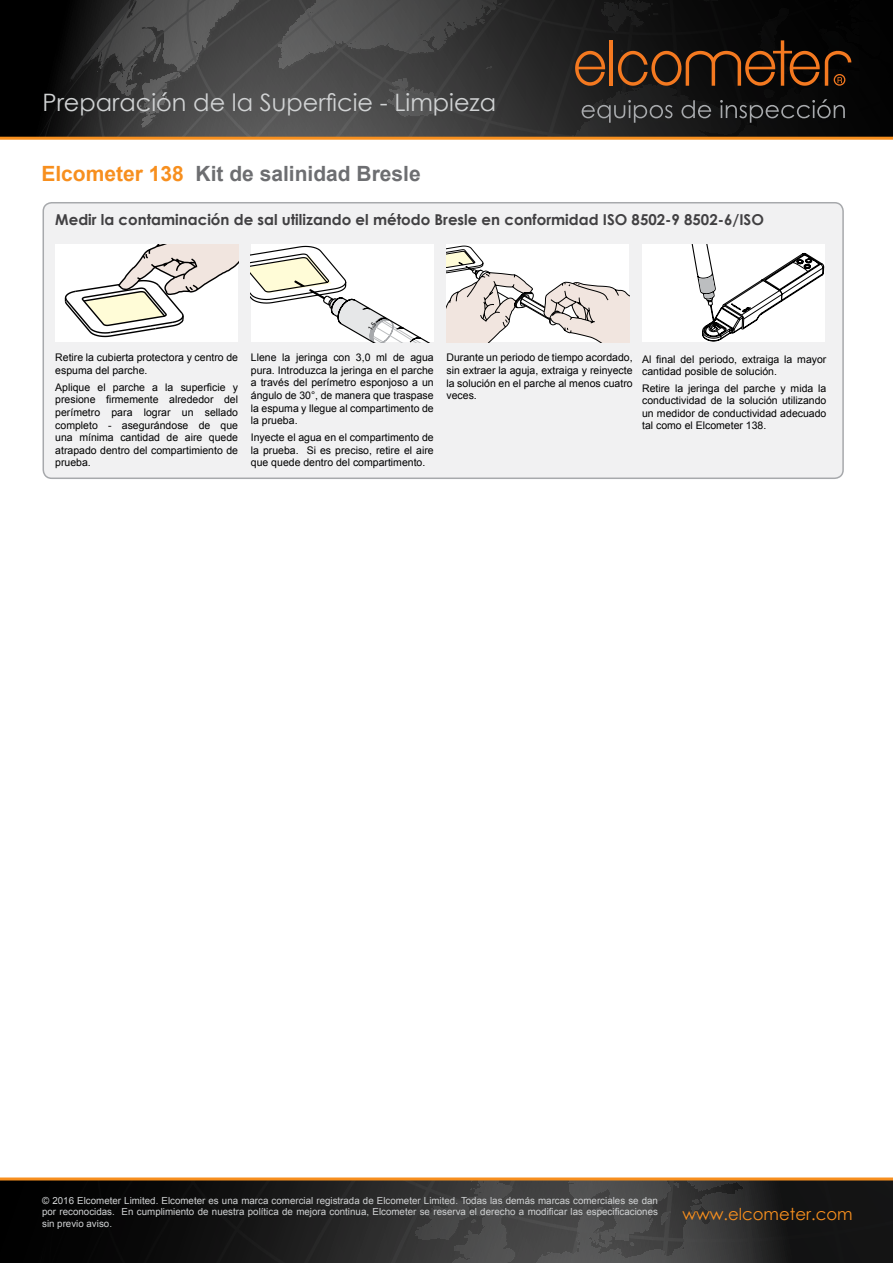
<style>
.page{position:relative;width:893px;height:1263px;background:#fff}
.page>*{position:absolute;margin:0;border:0;box-sizing:border-box;transform-origin:0 0}
.t1{font:24px "Century Gothic";color:#d1d3d4}
.t2{font:700 21px "Arial";color:#6d6e71}
.t3{font:16.5px "Century Gothic";color:#f78f1e}
.t4{font:700 15px "Century Gothic";color:#414042}
.t5{font:10.5px/12.6px "Arial";color:#000;text-align:justify}
.t6{font:9.75px/11.7px "Arial";color:#d1d3d4;text-align:justify}
.s1{color:#f78f1e}
</style>
<div class="page">
<div style="left:0;top:0;width:893px;height:138px;background:#000"></div>
<svg style="left:34px;top:0;width:859px;height:137px;background:#373737"></svg>
<hr style="left:609px;top:40px;width:4px;height:46px;background:#f47920">
<svg style="left:575px;top:51px;width:30px;height:35px"></svg>
<svg style="left:618px;top:0;width:275px;height:86px"></svg>
<svg style="left:582px;top:99px;width:263px;height:24px"></svg>
<hr style="left:0;top:137px;width:893px;height:3px;background:#f78f1e">
<svg style="left:0;top:1180px;width:893px;height:83px;background:#272626"></svg>
<hr style="left:0;top:1177px;width:893px;height:3px;background:#f78f1e">
<div style="left:43px;top:203px;width:800px;height:275px;background:#f1f1f2;border-radius:9px"></div>
<div style="left:43px;top:202px;width:801px;height:277px;border:2px solid #a7a9ac;border-radius:9px"></div>
<div style="left:642px;top:244px;width:183px;height:98px;background:#fff"></div>
<svg style="left:691px;top:244px;width:133px;height:98px"></svg>
<svg style="left:446px;top:245px;width:183px;height:97px"></svg>
<div style="left:55px;top:244px;width:183px;height:98px;background:#fff"></div>
<svg style="left:64px;top:244px;width:174px;height:94px"></svg>
<svg style="left:251px;top:245px;width:183px;height:97px"></svg>
<h1 class="t1" style="left:43px;top:86px;width:455px">Preparación de la Superficie - Limpieza</h1>
<h2 class="t2" style="left:41px;top:159px;width:381px"><span class="s1">Elcometer 138</span> Kit de salinidad Bresle</h2>
<h3 class="t4" style="left:55px;top:208px;width:710px">Medir la contaminación de sal utilizando el método Bresle en conformidad ISO 8502-9 8502-6/ISO</h3>
<p class="t5" style="left:55px;top:351px;width:184px">Retire la cubierta protectora y centro de espuma del parche.</p>
<p class="t5" style="left:55px;top:381px;width:184px">Aplique el parche a la superficie y presione firmemente alrededor del perímetro para lograr un sellado completo - asegurándose de que una mínima cantidad de aire quede atrapado dentro del compartimiento de prueba.</p>
<p class="t5" style="left:251px;top:351px;width:184px">Llene la jeringa con 3,0 ml de agua pura. Introduzca la jeringa en el parche a través del perímetro esponjoso a un ángulo de 30°, de manera que traspase la espuma y llegue al compartimento de la prueba.</p>
<p class="t5" style="left:251px;top:431px;width:184px">Inyecte el agua en el compartimento de la prueba. Si es preciso, retire el aire que quede dentro del compartimento.</p>
<p class="t5" style="left:446px;top:351px;width:188px">Durante un periodo de tiempo acordado, sin extraer la aguja, extraiga y reinyecte la solución en el parche al menos cuatro veces.</p>
<p class="t5" style="left:642px;top:353px;width:186px">Al final del periodo, extraiga la mayor cantidad posible de solución.</p>
<p class="t5" style="left:642px;top:382px;width:186px">Retire la jeringa del parche y mida la conductividad de la solución utilizando un medidor de conductividad adecuado tal como el Elcometer 138.</p>
<p class="t6" style="left:42px;top:1194px;width:617px">© 2016 Elcometer Limited. Elcometer es una marca comercial registrada de Elcometer Limited. Todas las demás marcas comerciales se dan por reconocidas. En cumplimiento de nuestra política de mejora continua, Elcometer se reserva el derecho a modificar las especificaciones sin previo aviso.</p>
<h3 class="t3" style="left:682px;top:1202px;width:172px">www.elcometer.com</h3>
</div>
